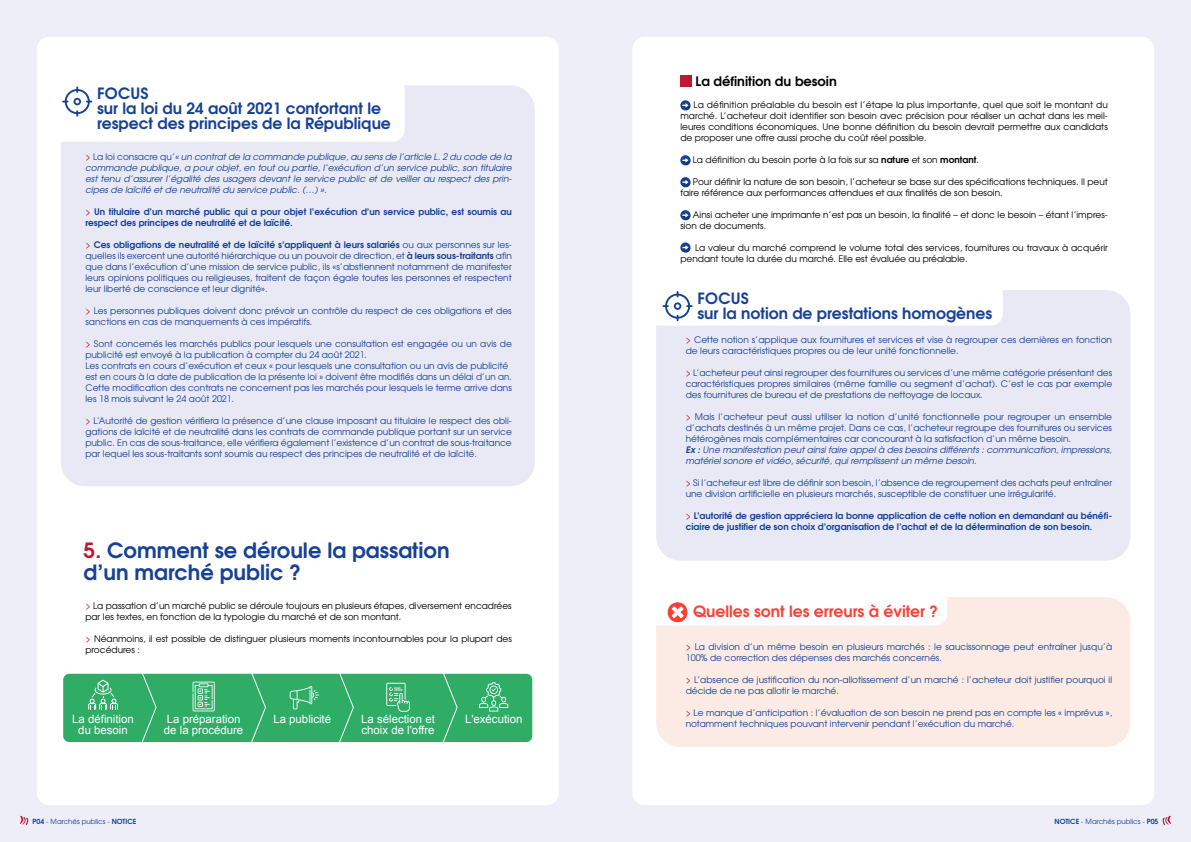
<style>
.page{position:relative;width:1191px;height:842px;background:#fff}
.page>*{position:absolute;margin:0;border:0;box-sizing:border-box;transform-origin:0 0}
.t1{font:700 21px/22px "Te X Gyre Adventor";color:#164194}
.t2{font:700 15.5px/14.9px "Te X Gyre Adventor";color:#164194}
.t3{font:700 15.5px "Te X Gyre Adventor";color:#f54236}
.t4{font:700 13px "Te X Gyre Adventor";color:#000}
.t5{font:11.4px/10.5px "Arial";color:#fff}
.t6{font:9px/11px "Te X Gyre Adventor";color:#164194}
.t7{font:9px/11px "Te X Gyre Adventor";color:#000}
.t8{font:italic 9px/11px "Te X Gyre Adventor";color:#164194;text-align:justify}
.t9{font:700 9px/11px "Te X Gyre Adventor";color:#164194}
.t10{font:7px "Te X Gyre Adventor";color:#164194}
.s1{font-style:normal;color:#c31632}
.s2{font-style:normal}
.s3{font-weight:400;color:#c31632}
.s4{color:#c31632}
.s5{font-weight:700}
.s6{font-weight:700;font-style:italic}
.s7{font-style:italic}
</style>
<div class="page">
<div style="left:0;top:0;width:595px;height:842px;background:#edeef8"></div>
<div style="left:595px;top:0;width:596px;height:842px;background:#edeef8"></div>
<div style="left:37px;top:37px;width:521px;height:768px;background:#fff;border-radius:12px"></div>
<div style="left:632px;top:37px;width:522px;height:768px;background:#fff;border-radius:12px"></div>
<div style="left:61px;top:85px;width:474px;height:401px;background:#e9e9f6;border-radius:24px"></div>
<div style="left:47px;top:77px;width:357px;height:65px;background:#fff;border-radius:12px"></div>
<svg style="left:62px;top:87px;width:30px;height:30px"></svg>
<svg style="left:680px;top:100px;width:10px;height:10px"></svg>
<svg style="left:682px;top:103px;width:8px;height:7px"></svg>
<svg style="left:680px;top:155px;width:10px;height:10px"></svg>
<svg style="left:682px;top:158px;width:8px;height:7px"></svg>
<svg style="left:680px;top:177px;width:10px;height:10px"></svg>
<svg style="left:682px;top:180px;width:8px;height:7px"></svg>
<svg style="left:680px;top:210px;width:10px;height:10px"></svg>
<svg style="left:682px;top:213px;width:8px;height:7px"></svg>
<svg style="left:680px;top:242px;width:10px;height:11px"></svg>
<svg style="left:682px;top:245px;width:8px;height:7px"></svg>
<div style="left:680px;top:75px;width:11px;height:12px;background:#c31632"></div>
<div style="left:656px;top:290px;width:474px;height:271px;background:#e9e9f6;border-radius:24px"></div>
<div style="left:656px;top:597px;width:474px;height:150px;background:#fbebe4;border-radius:24px"></div>
<div style="left:648px;top:281px;width:355px;height:45px;background:#fff;border-radius:12px"></div>
<div style="left:648px;top:581px;width:299px;height:45px;background:#fff;border-radius:12px"></div>
<svg style="left:662px;top:291px;width:30px;height:30px"></svg>
<svg style="left:667px;top:602px;width:21px;height:20px"></svg>
<div style="left:63px;top:674px;width:469px;height:68px;background:#2fac66;border-radius:6px"></div>
<svg style="left:141px;top:673px;width:16px;height:70px"></svg>
<svg style="left:250px;top:673px;width:16px;height:70px"></svg>
<svg style="left:338px;top:673px;width:16px;height:70px"></svg>
<svg style="left:441px;top:673px;width:17px;height:70px"></svg>
<svg style="left:88px;top:680px;width:30px;height:29px"></svg>
<svg style="left:193px;top:682px;width:22px;height:29px"></svg>
<svg style="left:290px;top:686px;width:29px;height:23px"></svg>
<svg style="left:386px;top:683px;width:24px;height:29px"></svg>
<svg style="left:479px;top:682px;width:29px;height:29px"></svg>
<svg style="left:20px;top:815px;width:8px;height:10px"></svg>
<svg style="left:1162px;top:815px;width:9px;height:10px"></svg>
<h2 class="t2" style="left:97px;top:85px;width:295px">FOCUS<br>sur la loi du 24 août 2021 confortant le respect des principes de la République</h2>
<p class="t8" style="left:85px;top:150px;width:428px"><span class="s1">&gt;</span> <span class="s2">La loi consacre qu’</span>« un contrat de la commande publique, au sens de l’article L. 2 du code de la commande publique, a pour objet, en tout ou partie, l’exécution d’un service public, son titulaire est tenu d’assurer l’égalité des usagers devant le service public et de veiller au respect des prin&shy;cipes de laïcité et de neutralité du service public. (…) ».</p>
<p class="t9" style="left:85px;top:205px;width:428px"><span class="s3">&gt;</span> Un titulaire d’un marché public qui a pour objet l’exécution d’un service public, est soumis au respect des principes de neutralité et de laïcité.</p>
<p class="t6" style="left:85px;top:238px;width:428px;text-align:justify"><span class="s4">&gt;</span> <span class="s5">Ces obligations de neutralité et de laïcité s’appliquent à leurs salariés</span> ou aux personnes sur les&shy;quelles ils exercent une autorité hiérarchique ou un pouvoir de direction, et <span class="s5">à leurs sous-traitants</span> afin que dans l’exécution d’une mission de service public, ils «s’abstiennent notamment de manifester leurs opinions politiques ou religieuses, traitent de façon égale toutes les personnes et respectent leur liberté de conscience et leur dignité».</p>
<p class="t6" style="left:85px;top:304px;width:428px"><span class="s4">&gt;</span> Les personnes publiques doivent donc prévoir un contrôle du respect de ces obligations et des sanctions en cas de manquements à ces impératifs.</p>
<p class="t6" style="left:85px;top:337px;width:428px"><span class="s4">&gt;</span> Sont concernés les marchés publics pour lesquels une consultation est engagée ou un avis de publicité est envoyé à la publication à compter du 24 août 2021.<br>Les contrats en cours d’exécution et ceux « pour lesquels une consultation ou un avis de publicité est en cours à la date de publication de la présente loi » doivent être modifiés dans un délai d’un an.<br>Cette modification des contrats ne concernent pas les marchés pour lesquels le terme arrive dans les 18 mois suivant le 24 août 2021.</p>
<p class="t6" style="left:85px;top:414px;width:428px;text-align:justify"><span class="s4">&gt;</span> L’Autorité de gestion vérifiera la présence d’une clause imposant au titulaire le respect des obli&shy;gations de laïcité et de neutralité dans les contrats de commande publique portant sur un service public. En cas de sous-traitance, elle vérifiera également l’existence d’un contrat de sous-traitance par lequel les sous-traitants sont soumis au respect des principes de neutralité et de laïcité.</p>
<h1 class="t1" style="left:84px;top:537px;width:367px"><span class="s4">5.</span> Comment se déroule la passation d’un marché public ?</h1>
<p class="t7" style="left:85px;top:600px;width:428px"><span class="s4">&gt;</span> La passation d’un marché public se déroule toujours en plusieurs étapes, diversement encadrées par les textes, en fonction de la typologie du marché et de son montant.</p>
<p class="t7" style="left:85px;top:633px;width:428px"><span class="s4">&gt;</span> Néanmoins, il est possible de distinguer plusieurs moments incontournables pour la plupart des procédures :</p>
<p class="t5" style="left:72px;top:714px;width:63px;text-align:center">La définition du besoin</p>
<p class="t5" style="left:164px;top:714px;width:81px">La préparation de la procédure</p>
<p class="t5" style="left:273px;top:714px;width:59px">La publicité</p>
<p class="t5" style="left:361px;top:714px;width:75px">La sélection et choix de l'offre</p>
<p class="t5" style="left:465px;top:714px;width:59px">L'exécution</p>
<h3 class="t4" style="left:695px;top:70px;width:143px">La définition du besoin</h3>
<p class="t7" style="left:680px;top:99px;width:429px;text-align:justify;text-indent:13px">La définition préalable du besoin est l’étape la plus importante, quel que soit le montant du marché. L’acheteur doit identifier son besoin avec précision pour réaliser un achat dans les meil&shy;leures conditions économiques. Une bonne définition du besoin devrait permettre aux candidats de proposer une offre aussi proche du coût réel possible.</p>
<p class="t7" style="left:693px;top:154px;width:288px">La définition du besoin porte à la fois sur sa <span class="s5">nature</span> et son <span class="s5">montant</span>.</p>
<p class="t7" style="left:680px;top:176px;width:429px;text-indent:12px">Pour définir la nature de son besoin, l’acheteur se base sur des spécifications techniques. Il peut faire référence aux performances attendues et aux finalités de son besoin.</p>
<p class="t7" style="left:680px;top:209px;width:429px;text-indent:13px">Ainsi acheter une imprimante n’est pas un besoin, la finalité – et donc le besoin – étant l’impres&shy;sion de documents.</p>
<p class="t7" style="left:680px;top:242px;width:429px;text-indent:15px">La valeur du marché comprend le volume total des services, fournitures ou travaux à acquérir pendant toute la durée du marché. Elle est évaluée au préalable.</p>
<h2 class="t2" style="left:697px;top:289px;width:296px">FOCUS<br>sur la notion de prestations homogènes</h2>
<p class="t6" style="left:685px;top:333px;width:428px"><span class="s4">&gt;</span> Cette notion s’applique aux fournitures et services et vise à regrouper ces dernières en fonction de leurs caractéristiques propres ou de leur unité fonctionnelle.</p>
<p class="t6" style="left:685px;top:366px;width:428px;text-align:justify"><span class="s4">&gt;</span> L’acheteur peut ainsi regrouper des fournitures ou services d’une même catégorie présentant des caractéristiques propres similaires (même famille ou segment d’achat). C’est le cas par exemple des fournitures de bureau et de prestations de nettoyage de locaux.</p>
<p class="t6" style="left:685px;top:410px;width:428px"><span class="s4">&gt;</span> Mais l’acheteur peut aussi utiliser la notion d’unité fonctionnelle pour regrouper un ensemble d’achats destinés à un même projet. Dans ce cas, l’acheteur regroupe des fournitures ou services hétérogènes mais complémentaires car concourant à la satisfaction d’un même besoin.<br><span class="s6">Ex :</span> <span class="s7">Une manifestation peut ainsi faire appel à des besoins différents : communication, impressions, matériel sonore et vidéo, sécurité, qui remplissent un même besoin.</span></p>
<p class="t6" style="left:685px;top:476px;width:428px"><span class="s4">&gt;</span> Si l’acheteur est libre de définir son besoin, l’absence de regroupement des achats peut entraîner une division artificielle en plusieurs marchés, susceptible de constituer une irrégularité.</p>
<p class="t9" style="left:685px;top:509px;width:428px"><span class="s3">&gt;</span> L’autorité de gestion appréciera la bonne application de cette notion en demandant au bénéfi&shy;ciaire de justifier de son choix d’organisation de l’achat et de la détermination de son besoin.</p>
<h2 class="t3" style="left:693px;top:598px;width:246px">Quelles sont les erreurs à éviter ?</h2>
<p class="t6" style="left:685px;top:641px;width:428px"><span class="s4">&gt;</span> La division d’un même besoin en plusieurs marchés : le saucissonnage peut entraîner jusqu’à<br>100% de correction des dépenses des marchés concernés.</p>
<p class="t6" style="left:685px;top:674px;width:428px"><span class="s4">&gt;</span> L’absence de justification du non-allotissement d’un marché : l’acheteur doit justifier pourquoi il décide de ne pas allotir le marché.</p>
<p class="t6" style="left:685px;top:707px;width:428px"><span class="s4">&gt;</span> Le manque d’anticipation : l’évaluation de son besoin ne prend pas en compte les « imprévus », notamment techniques pouvant intervenir pendant l’exécution du marché.</p>
<p class="t10" style="left:33px;top:816px;width:105px"><span class="s5">P04</span> - Marchés publics - <span class="s5">NOTICE</span></p>
<p class="t10" style="left:1054px;top:816px;width:105px"><span class="s5">NOTICE</span> - Marchés publics - <span class="s5">P05</span></p>
</div>
